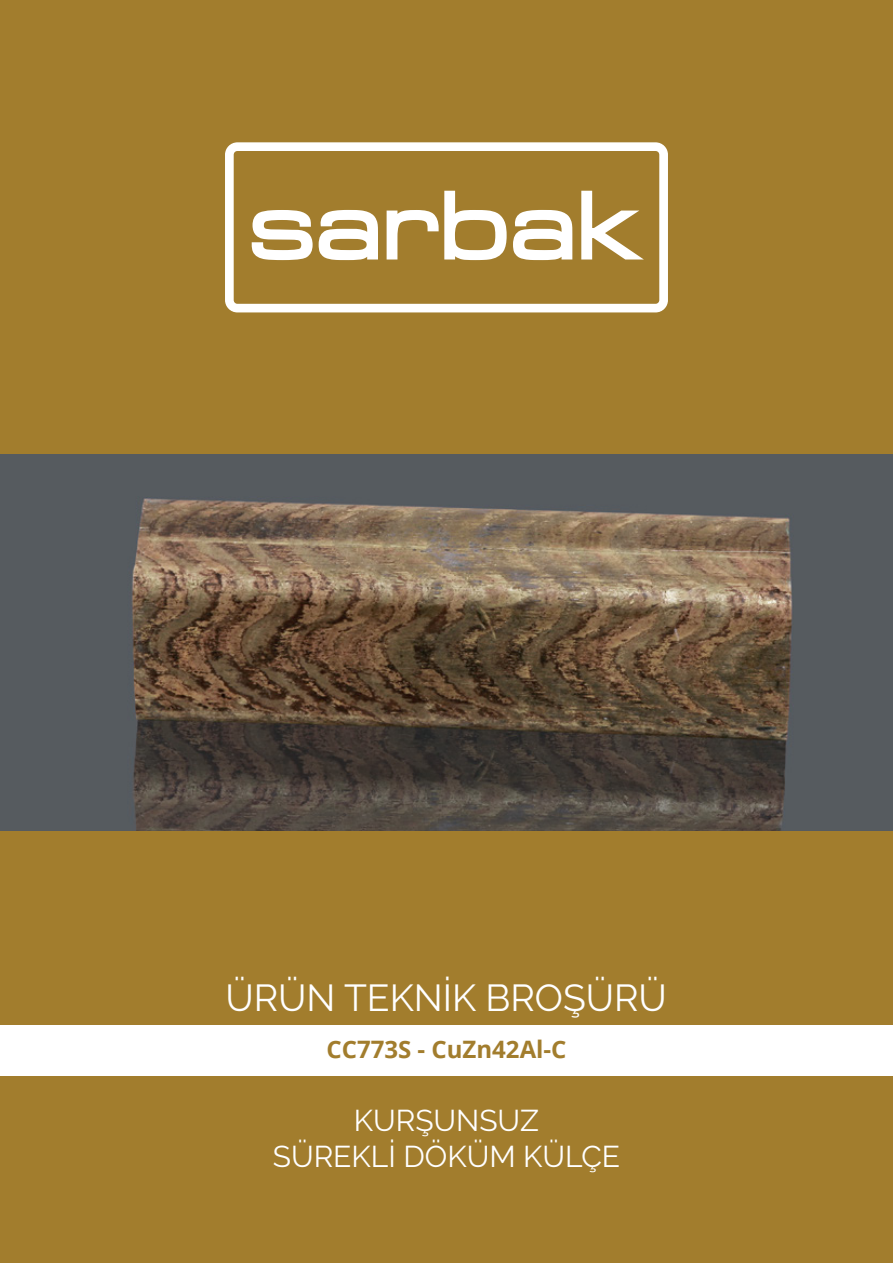
<style>
.page{position:relative;width:893px;height:1263px;background:#a27d2d}
.page>*{position:absolute;margin:0;border:0;box-sizing:border-box;transform-origin:0 0}
.t1{font:37.5px "Raleway";color:#fff}
.t2{font:30px/36px "Raleway";color:#fff;text-align:center}
.t3{font:700 24px "Open Sans";color:#a27d2d}
</style>
<div class="page">
<div style="left:0;top:1025px;width:893px;height:50px;background:#fff"></div>
<img style="left:0;top:455px;width:893px;height:375px">
<svg style="left:225px;top:142px;width:443px;height:170px"></svg>
<svg style="left:252px;top:210px;width:61px;height:50px"></svg>
<svg style="left:319px;top:210px;width:59px;height:50px"></svg>
<svg style="left:387px;top:191px;width:120px;height:69px"></svg>
<svg style="left:513px;top:210px;width:59px;height:50px"></svg>
<svg style="left:581px;top:191px;width:63px;height:68px"></svg>
<p class="t1" style="left:225px;top:976px;width:443px">ÜRÜN TEKNİK BROŞÜRÜ</p>
<p class="t3" style="left:326px;top:1032px;width:242px">CC773S - CuZn42Al-C</p>
<p class="t2" style="left:273px;top:1103px;width:349px">KURŞUNSUZ<br>SÜREKLİ DÖKÜM KÜLÇE</p>
</div>
